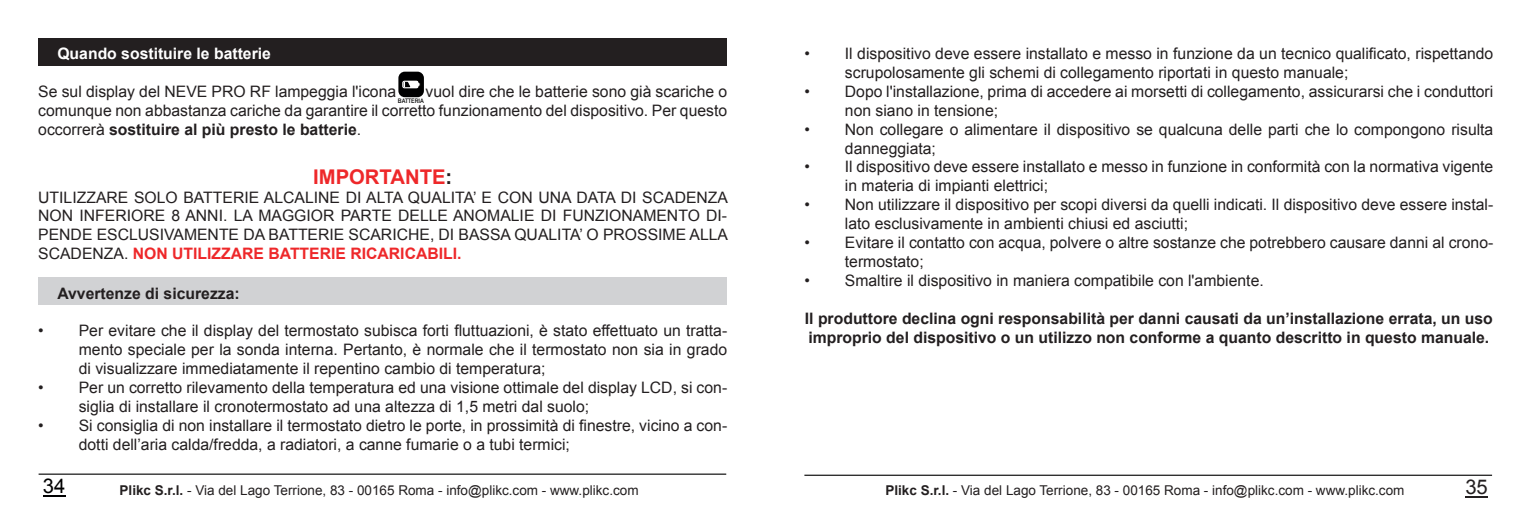
<style>
.page{position:relative;width:1531px;height:511px;background:#fff}
.page>*{position:absolute;margin:0;border:0;box-sizing:border-box;transform-origin:0 0}
.t1{font:700 20.25px "Arial";color:#ee282a}
.t2{font:20.25px "Arial";color:#000001}
.t3{font:20.25px "Arial";color:#231f20}
.t4{font:15.75px/18.9px "Arial";color:#231f20}
.t5{font:700 15.75px/18.9px "Arial";color:#231f20}
.t6{font:700 15.75px "Arial";color:#fff}
.t7{font:13.5px "Arial";color:#231f20}
.t8{font:700 6.3px "DIN Alternate";color:#000001}
.s1{font-weight:700}
.s2{color:#231f20}
.s3{font-weight:700;color:#ee282a}
</style>
<div class="page">
<hr style="left:39px;top:473px;width:687px;height:1px;background:#000">
<hr style="left:804px;top:474px;width:688px;height:1px;background:#000">
<hr style="left:1465px;top:495px;width:23px;height:2px;background:#231f20">
<hr style="left:43px;top:494px;width:22px;height:2px;background:#000001">
<div style="left:38px;top:39px;width:689px;height:27px;background:#231f20"></div>
<div style="left:38px;top:277px;width:689px;height:27px;background:#d1d2d4"></div>
<div style="left:398px;top:72px;width:26px;height:25px;background:#000001;border-radius:6px"></div>
<svg style="left:402px;top:80px;width:18px;height:9px"></svg>
<p class="t6" style="left:57px;top:48px;width:215px">Quando sostituire le batterie</p>
<p class="t4" style="left:38px;top:83px;width:359px">Se sul display del NEVE PRO RF lampeggia l'icona</p>
<p class="t4" style="left:38px;top:83px;width:690px;text-align:justify;text-indent:387px">vuol dire che le batterie sono già scariche o comunque non abbastanza cariche da garantire il corretto funzionamento del dispositivo. Per questo occorrerà <span class="s1">sostituire al più presto le batterie</span>.</p>
<p class="t1" style="left:313px;top:169px;width:141px">IMPORTANTE<span class="s2">:</span></p>
<p class="t4" style="left:38px;top:189px;width:691px;text-align:justify">UTILIZZARE SOLO BATTERIE ALCALINE DI ALTA QUALITA’ E CON UNA DATA DI SCADENZA NON INFERIORE 8 ANNI. LA MAGGIOR PARTE DELLE ANOMALIE DI FUNZIONAMENTO DI-PENDE ESCLUSIVAMENTE DA BATTERIE SCARICHE, DI BASSA QUALITA’ O PROSSIME ALLA SCADENZA. <span class="s3">NON UTILIZZARE BATTERIE RICARICABILI.</span></p>
<p class="t5" style="left:57px;top:285px;width:184px">Avvertenze di sicurezza:</p>
<p class="t4" style="left:79px;top:322px;width:650px;text-align:justify;text-indent:-40px">• Per evitare che il display del termostato subisca forti fluttuazioni, è stato effettuato un tratta&shy;mento speciale per la sonda interna. Pertanto, è normale che il termostato non sia in grado di visualizzare immediatamente il repentino cambio di temperatura;</p>
<p class="t4" style="left:79px;top:379px;width:650px;text-indent:-40px">• Per un corretto rilevamento della temperatura ed una visione ottimale del display LCD, si con&shy;siglia di installare il cronotermostato ad una altezza di 1,5 metri dal suolo;</p>
<p class="t4" style="left:79px;top:417px;width:650px;text-indent:-40px">• Si consiglia di non installare il termostato dietro le porte, in prossimità di finestre, vicino a con&shy;dotti dell’aria calda/fredda, a radiatori, a canne fumarie o a tubi termici;</p>
<p class="t8" style="left:398px;top:98px;width:27px">BATTERIA</p>
<p class="t4" style="left:845px;top:45px;width:650px;text-indent:-40px">• Il dispositivo deve essere installato e messo in funzione da un tecnico qualificato, rispettando scrupolosamente gli schemi di collegamento riportati in questo manuale;</p>
<p class="t4" style="left:845px;top:83px;width:650px;text-indent:-40px">• Dopo l'installazione, prima di accedere ai morsetti di collegamento, assicurarsi che i conduttori non siano in tensione;</p>
<p class="t4" style="left:845px;top:121px;width:650px;text-indent:-40px">• Non collegare o alimentare il dispositivo se qualcuna delle parti che lo compongono risulta danneggiata;</p>
<p class="t4" style="left:845px;top:159px;width:650px;text-indent:-40px">• Il dispositivo deve essere installato e messo in funzione in conformità con la normativa vigente in materia di impianti elettrici;</p>
<p class="t4" style="left:845px;top:196px;width:650px;text-indent:-40px">• Non utilizzare il dispositivo per scopi diversi da quelli indicati. Il dispositivo deve essere instal&shy;lato esclusivamente in ambienti chiusi ed asciutti;</p>
<p class="t4" style="left:845px;top:234px;width:650px;text-indent:-40px">• Evitare il contatto con acqua, polvere o altre sostanze che potrebbero causare danni al crono&shy;termostato;</p>
<p class="t4" style="left:804px;top:272px;width:461px">• Smaltire il dispositivo in maniera compatibile con l'ambiente.</p>
<p class="t5" style="left:805px;top:310px;width:689px">Il produttore declina ogni responsabilità per danni causati da un’installazione errata, un uso improprio del dispositivo o un utilizzo non conforme a quanto descritto in questo manuale.</p>
<p class="t2" style="left:43px;top:477px;width:24px">34</p>
<p class="t7" style="left:120px;top:484px;width:520px"><span class="s1">Plikc S.r.l.</span> - Via del Lago Terrione, 83 - 00165 Roma - info@plikc.com - www.plikc.com</p>
<p class="t7" style="left:885px;top:484px;width:520px"><span class="s1">Plikc S.r.l.</span> - Via del Lago Terrione, 83 - 00165 Roma - info@plikc.com - www.plikc.com</p>
<p class="t3" style="left:1465px;top:478px;width:24px">35</p>
</div>
